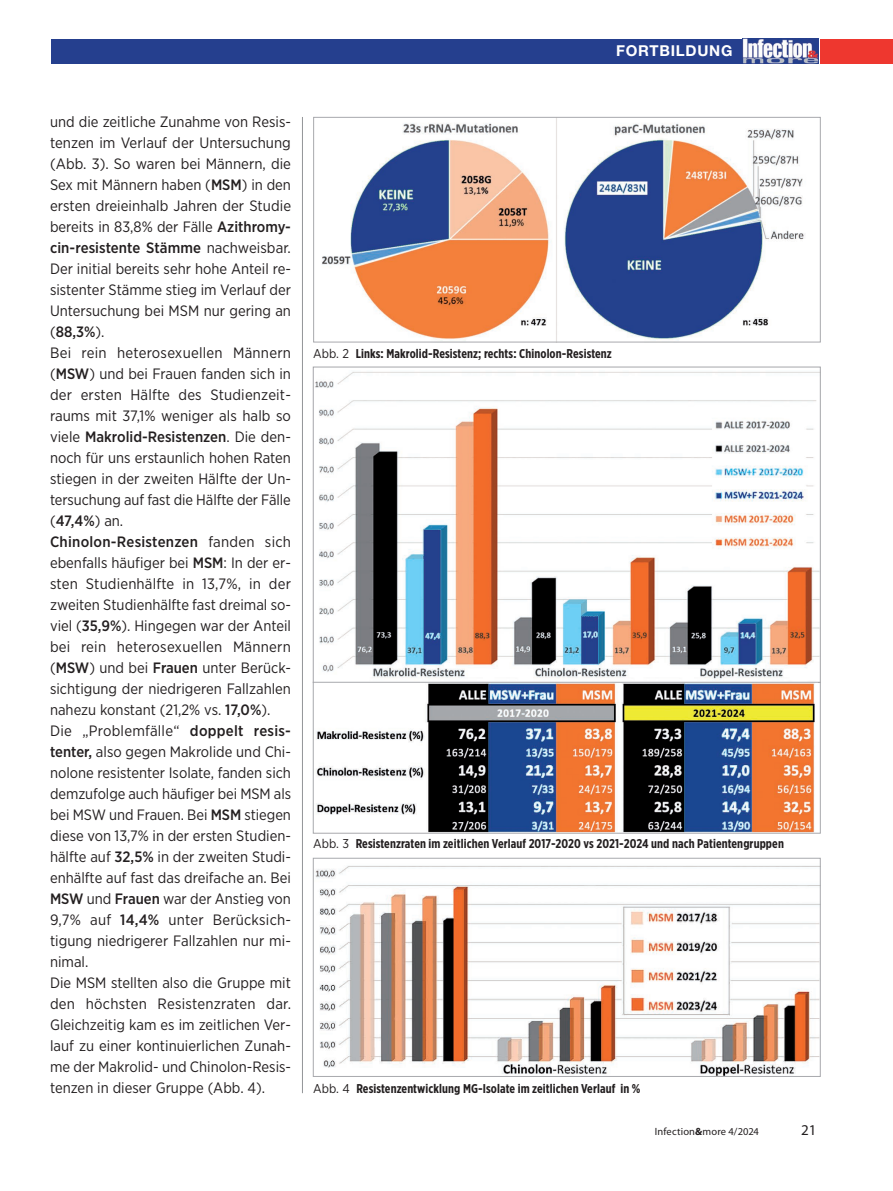
<style>
.page{position:relative;width:893px;height:1191px;background:#fff}
.page>*{position:absolute;margin:0;border:0;box-sizing:border-box;transform-origin:0 0}
.Fliesstext{font:15px/21px "Gotham Narrow";color:#231f20;text-align:justify}
.t1{font:700 15px "Helvetica Neue";letter-spacing:.05em;color:#fff}
.t2{font:15px "Myriad Pro";color:#231f20}
.BU_Text{font:700 12.75px "Gotham X Narrow";letter-spacing:.01em;color:#231f20}
.t3{font:10.5px "Myriad Pro";letter-spacing:.015em;color:#231f20}
.s1{font-weight:500}
.s2{font-family:"Gotham Narrow";font-weight:400}
.s3{font-weight:700}
</style>
<div class="page">
<div style="left:51px;top:39px;width:690px;height:25px;background:#253f8e"></div>
<img style="left:743px;top:39px;width:76px;height:25px">
<div style="left:821px;top:39px;width:72px;height:25px;background:#ee372f"></div>
<hr style="left:302px;top:117px;width:1px;height:976px;background:#939598">
<img style="left:322px;top:119px;width:483px;height:221px">
<div style="left:313px;top:117px;width:508px;height:225px;border:1px solid #a8a9ad"></div>
<img style="left:315px;top:371px;width:504px;height:309px">
<img style="left:316px;top:684px;width:499px;height:147px">
<div style="left:313px;top:682px;width:508px;height:151px;border:1px solid #a8a9ad"></div>
<img style="left:315px;top:866px;width:504px;height:208px">
<div style="left:313px;top:858px;width:508px;height:218px;border:1px solid #a8a9ad"></div>
<p class="t1" style="left:616px;top:42px;width:118px">FORTBILDUNG</p>
<p class="Fliesstext" style="left:50px;top:111px;width:243px">und die zeitliche Zunahme von Resis&shy;tenzen im Verlauf der Untersuchung (Abb. 3). So waren bei Männern, die Sex mit Männern haben (<span class="s1">MSM</span>) in den ersten dreieinhalb Jahren der Studie bereits in 83,8% der Fälle <span class="s1">Azithromy&shy;cin-resistente Stämme</span> nachweisbar.<br>Der initial bereits sehr hohe Anteil re&shy;sistenter Stämme stieg im Verlauf der Untersuchung bei MSM nur gering an (<span class="s1">88,3%</span>).</p>
<p class="Fliesstext" style="left:50px;top:342px;width:242px">Bei rein heterosexuellen Männern (<span class="s1">MSW</span>) und bei Frauen fanden sich in der ersten Hälfte des Studienzeit&shy;raums mit 37,1% weniger als halb so viele <span class="s1">Makrolid-Resistenzen</span>. Die den&shy;noch für uns erstaunlich hohen Raten stiegen in der zweiten Hälfte der Un&shy;tersuchung auf fast die Hälfte der Fälle (<span class="s1">47,4%</span>) an.</p>
<p class="Fliesstext" style="left:50px;top:531px;width:242px"><span class="s1">Chinolon-Resistenzen</span> fanden sich ebenfalls häufiger bei <span class="s1">MSM</span>: In der er&shy;sten Studienhälfte in 13,7%, in der zweiten Studienhälfte fast dreimal so&shy;viel (<span class="s1">35,9%</span>). Hingegen war der Anteil bei rein heterosexuellen Männern (<span class="s1">MSW</span>) und bei <span class="s1">Frauen</span> unter Berück&shy;sichtigung der niedrigeren Fallzahlen nahezu konstant (21,2% vs. <span class="s1">17,0%</span>).</p>
<p class="Fliesstext" style="left:50px;top:720px;width:243px">Die „Problemfälle“ <span class="s1">doppelt resis&shy;tenter,</span> also gegen Makrolide und Chi&shy;nolone resistenter Isolate, fanden sich demzufolge auch häufiger bei MSM als bei MSW und Frauen. Bei <span class="s1">MSM</span> stiegen diese von 13,7% in der ersten Studien&shy;hälfte auf <span class="s1">32,5%</span> in der zweiten Studi&shy;enhälfte auf fast das dreifache an. Bei <span class="s1">MSW</span> und <span class="s1">Frauen</span> war der Anstieg von 9,7% auf <span class="s1">14,4%</span> unter Berücksich&shy;tigung niedrigerer Fallzahlen nur mi&shy;nimal.</p>
<p class="Fliesstext" style="left:50px;top:972px;width:243px">Die MSM stellten also die Gruppe mit den höchsten Resistenzraten dar.<br>Gleichzeitig kam es im zeitlichen Ver&shy;lauf zu einer kontinuierlichen Zunah&shy;me der Makrolid- und Chinolon-Resis&shy;tenzen in dieser Gruppe (Abb. 4).</p>
<p class="BU_Text" style="left:313px;top:345px;width:300px"><span class="s2">Abb. 2</span> Links: Makrolid-Resistenz; rechts: Chinolon-Resistenz</p>
<p class="BU_Text" style="left:313px;top:836px;width:472px"><span class="s2">Abb. 3</span> Resistenzraten im zeitlichen Verlauf 2017-2020 vs 2021-2024 und nach Patientengruppen</p>
<p class="BU_Text" style="left:313px;top:1080px;width:329px"><span class="s2">Abb. 4</span> Resistenzentwicklung MG-Isolate im zeitlichen Verlauf in %</p>
<p class="t3" style="left:655px;top:1125px;width:106px">Infection<span class="s3">&amp;</span>more 4/2024</p>
<p class="t2" style="left:801px;top:1120px;width:17px">21</p>
</div>
